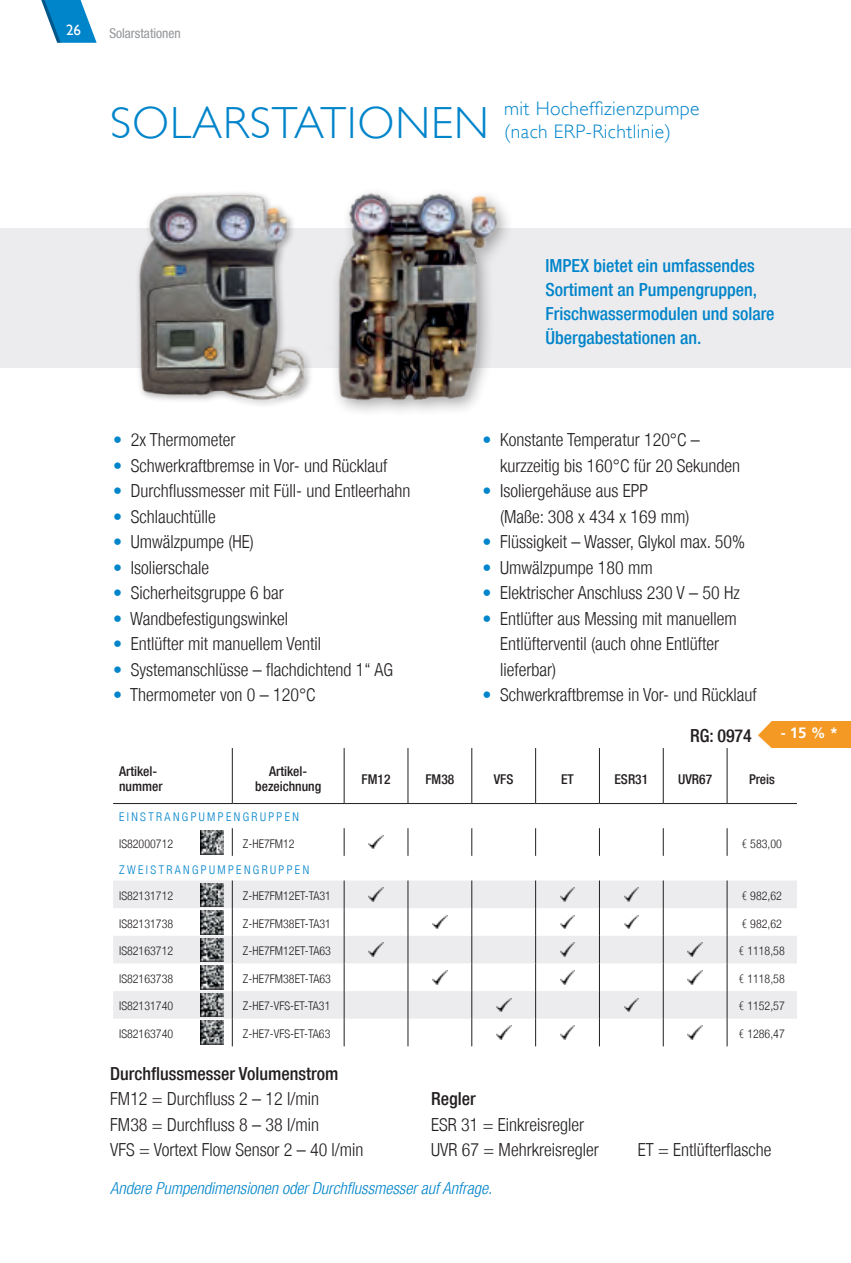
<style>
.page{position:relative;width:851px;height:1263px;background:#fff}
.page>*{position:absolute;margin:0;border:0;box-sizing:border-box;transform-origin:0 0}
.t1{font:300 45px "Gill Sans";letter-spacing:.02em;color:#0084ca}
.t2{font:300 19.5px/23.2px "Gill Sans";letter-spacing:.02em;color:#0084ca}
.t3{font:300 condensed 18px/25.5px "Helvetica Neue LT";color:#231f20}
.t4{font:500 condensed 18px/24px "Helvetica Neue LT";color:#0084ca}
.t5{font:500 condensed 18px "Helvetica Neue LT";color:#231f20}
.t6{font:italic 300 condensed 16.5px "Helvetica Neue LT";color:#0084ca}
.t7{font:700 15px "Frutiger LT";color:#fff}
.t8{font:15px "Gill Sans";color:#fff}
.t9{font:500 condensed 13.5px/15px "Helvetica Neue LT";color:#231f20}
.t10{font:condensed 13.5px "Helvetica Neue LT";color:#939598}
.t11{font:300 condensed 12px "Helvetica Neue LT";color:#231f20}
.t12{font:300 condensed 12px "Helvetica Neue LT";letter-spacing:.2em;color:#0084ca}
.s1{color:#0084ca}
.s2{font-family:"Open Sans"}
</style>
<div class="page">
<div style="left:0;top:228px;width:850px;height:140px;background:#ececee"></div>
<svg style="left:113px;top:880px;width:613px;height:139px;fill:#ececee"></svg>
<hr style="left:113px;top:803px;width:119px;height:1px;background:#231f20">
<hr style="left:232px;top:803px;width:112px;height:1px;background:#231f20">
<hr style="left:344px;top:803px;width:64px;height:1px;background:#231f20">
<hr style="left:408px;top:803px;width:63px;height:1px;background:#231f20">
<hr style="left:471px;top:803px;width:64px;height:1px;background:#231f20">
<hr style="left:535px;top:803px;width:64px;height:1px;background:#231f20">
<hr style="left:599px;top:803px;width:64px;height:1px;background:#231f20">
<hr style="left:663px;top:803px;width:64px;height:1px;background:#231f20">
<hr style="left:727px;top:803px;width:69px;height:1px;background:#231f20">
<hr style="left:344px;top:748px;width:1px;height:55px;background:#231f20">
<hr style="left:407px;top:748px;width:1px;height:55px;background:#231f20">
<hr style="left:471px;top:748px;width:1px;height:55px;background:#231f20">
<hr style="left:535px;top:748px;width:1px;height:55px;background:#231f20">
<hr style="left:599px;top:748px;width:1px;height:55px;background:#231f20">
<hr style="left:663px;top:748px;width:1px;height:55px;background:#231f20">
<hr style="left:726px;top:748px;width:1px;height:55px;background:#231f20">
<svg style="left:344px;top:828px;width:1px;height:28px"></svg>
<svg style="left:407px;top:828px;width:1px;height:28px"></svg>
<svg style="left:471px;top:828px;width:1px;height:28px"></svg>
<svg style="left:535px;top:828px;width:1px;height:28px"></svg>
<svg style="left:599px;top:828px;width:1px;height:28px"></svg>
<svg style="left:663px;top:828px;width:1px;height:28px"></svg>
<svg style="left:726px;top:828px;width:1px;height:28px"></svg>
<svg style="left:344px;top:880px;width:1px;height:166px"></svg>
<svg style="left:407px;top:880px;width:1px;height:166px"></svg>
<svg style="left:471px;top:880px;width:1px;height:166px"></svg>
<svg style="left:535px;top:880px;width:1px;height:166px"></svg>
<svg style="left:599px;top:880px;width:1px;height:166px"></svg>
<svg style="left:663px;top:880px;width:1px;height:166px"></svg>
<svg style="left:726px;top:880px;width:70px;height:166px"></svg>
<hr style="left:232px;top:748px;width:1px;height:55px;background:#231f20">
<svg style="left:232px;top:828px;width:1px;height:28px"></svg>
<svg style="left:232px;top:880px;width:1px;height:166px"></svg>
<img style="left:368px;top:835px;width:15px;height:14px">
<img style="left:368px;top:887px;width:15px;height:14px">
<img style="left:560px;top:887px;width:14px;height:14px">
<img style="left:624px;top:887px;width:14px;height:14px">
<img style="left:432px;top:915px;width:15px;height:14px">
<img style="left:560px;top:915px;width:14px;height:14px">
<img style="left:624px;top:915px;width:14px;height:14px">
<img style="left:368px;top:943px;width:15px;height:13px">
<img style="left:560px;top:943px;width:14px;height:13px">
<img style="left:687px;top:943px;width:15px;height:13px">
<img style="left:432px;top:970px;width:15px;height:14px">
<img style="left:560px;top:970px;width:14px;height:14px">
<img style="left:687px;top:970px;width:15px;height:14px">
<img style="left:496px;top:998px;width:15px;height:14px">
<img style="left:624px;top:998px;width:14px;height:14px">
<img style="left:496px;top:1026px;width:15px;height:13px">
<img style="left:560px;top:1026px;width:14px;height:13px">
<img style="left:687px;top:1026px;width:15px;height:13px">
<img style="left:138px;top:193px;width:173px;height:212px">
<img style="left:336px;top:192px;width:172px;height:220px">
<img style="left:200px;top:831px;width:24px;height:23px">
<img style="left:200px;top:883px;width:24px;height:24px">
<img style="left:200px;top:911px;width:24px;height:23px">
<img style="left:200px;top:938px;width:24px;height:24px">
<img style="left:200px;top:966px;width:24px;height:23px">
<img style="left:200px;top:993px;width:24px;height:24px">
<img style="left:200px;top:1020px;width:24px;height:24px">
<svg style="left:41px;top:0;width:56px;height:43px"></svg>
<img style="left:758px;top:722px;width:92px;height:25px">
<p class="t8" style="left:66px;top:22px;width:16px">26</p>
<p class="t10" style="left:109px;top:25px;width:73px">Solarstationen</p>
<h1 class="t1" style="left:110px;top:96px;width:380px">SOLARSTATIONEN</h1>
<p class="t2" style="left:504px;top:97px;width:197px">mit Hocheffizienzpumpe (nach ERP-Richtlinie)</p>
<p class="t3" style="left:113px;top:427px;width:124px"><span class="s1">•</span> 2x Thermometer</p>
<p class="t3" style="left:113px;top:452px;width:276px"><span class="s1">•</span> Schwerkraftbremse in Vor- und Rücklauf</p>
<p class="t3" style="left:113px;top:478px;width:299px"><span class="s1">•</span> Durchflussmesser mit Füll- und Entleerhahn</p>
<p class="t3" style="left:113px;top:503px;width:104px"><span class="s1">•</span> Schlauchtülle</p>
<p class="t3" style="left:113px;top:529px;width:142px"><span class="s1">•</span> Umwälzpumpe (HE)</p>
<p class="t3" style="left:113px;top:554px;width:97px"><span class="s1">•</span> Isolierschale</p>
<p class="t3" style="left:113px;top:580px;width:172px"><span class="s1">•</span> Sicherheitsgruppe 6 bar</p>
<p class="t3" style="left:113px;top:605px;width:176px"><span class="s1">•</span> Wandbefestigungswinkel</p>
<p class="t3" style="left:113px;top:631px;width:209px"><span class="s1">•</span> Entlüfter mit manuellem Ventil</p>
<p class="t3" style="left:113px;top:656px;width:281px"><span class="s1">•</span> Systemanschlüsse – flachdichtend 1“ AG</p>
<p class="t3" style="left:113px;top:682px;width:204px"><span class="s1">•</span> Thermometer von 0 – 120°C</p>
<p class="t4" style="left:545px;top:254px;width:230px">IMPEX bietet ein umfassendes<br>Sortiment an Pumpengruppen,<br>Frischwassermodulen und solare<br>Übergabestationen an.</p>
<p class="t3" style="left:500px;top:427px;width:241px;text-indent:-18px"><span class="s1">•</span> Konstante Temperatur 120°C – kurzzeitig bis 160°C für 20 Sekunden</p>
<p class="t3" style="left:500px;top:478px;width:191px;text-indent:-18px"><span class="s1">•</span> Isoliergehäuse aus EPP (Maße: 308 x 434 x 169 mm)</p>
<p class="t3" style="left:482px;top:529px;width:264px"><span class="s1">•</span> Flüssigkeit – Wasser, Glykol max. 50%</p>
<p class="t3" style="left:482px;top:554px;width:172px"><span class="s1">•</span> Umwälzpumpe 180 mm</p>
<p class="t3" style="left:482px;top:580px;width:258px"><span class="s1">•</span> Elektrischer Anschluss 230 V – 50 Hz</p>
<p class="t3" style="left:500px;top:605px;width:238px;text-indent:-18px"><span class="s1">•</span> Entlüfter aus Messing mit manuellem<br>Entlüfterventil (auch ohne Entlüfter lieferbar)</p>
<p class="t3" style="left:482px;top:682px;width:276px"><span class="s1">•</span> Schwerkraftbremse in Vor- und Rücklauf</p>
<p class="t5" style="left:690px;top:724px;width:63px">RG: 0974</p>
<p class="t7" style="left:780px;top:724px;width:59px">- 15 % *</p>
<p class="t9" style="left:119px;top:763px;width:45px">Artikel&shy;nummer</p>
<p class="t9" style="left:255px;top:763px;width:67px;text-align:center">Artikel&shy;bezeichnung</p>
<p class="t9" style="left:361px;top:771px;width:30px">FM12</p>
<p class="t9" style="left:425px;top:771px;width:30px">FM38</p>
<p class="t9" style="left:493px;top:771px;width:21px">VFS</p>
<p class="t9" style="left:561px;top:771px;width:14px">ET</p>
<p class="t9" style="left:614px;top:771px;width:35px">ESR31</p>
<p class="t9" style="left:678px;top:771px;width:35px">UVR67</p>
<p class="t9" style="left:749px;top:771px;width:27px">Preis</p>
<p class="t12" style="left:119px;top:810px;width:181px">EINSTRANGPUMPENGRUPPEN</p>
<p class="t11" style="left:119px;top:836px;width:56px">IS82000712</p>
<p class="t11" style="left:243px;top:836px;width:53px">Z-HE7FM12</p>
<p class="t11" style="left:742px;top:836px;width:41px"><span class="s2">€</span> 583,00</p>
<p class="t12" style="left:119px;top:863px;width:191px">ZWEISTRANGPUMPENGRUPPEN</p>
<p class="t11" style="left:119px;top:889px;width:56px">IS82131712</p>
<p class="t11" style="left:243px;top:889px;width:89px">Z-HE7FM12ET-TA31</p>
<p class="t11" style="left:742px;top:889px;width:41px"><span class="s2">€</span> 982,62</p>
<p class="t11" style="left:119px;top:916px;width:56px">IS82131738</p>
<p class="t11" style="left:243px;top:916px;width:89px">Z-HE7FM38ET-TA31</p>
<p class="t11" style="left:742px;top:916px;width:41px"><span class="s2">€</span> 982,62</p>
<p class="t11" style="left:119px;top:944px;width:56px">IS82163712</p>
<p class="t11" style="left:243px;top:944px;width:89px">Z-HE7FM12ET-TA63</p>
<p class="t11" style="left:739px;top:944px;width:47px"><span class="s2">€</span> 1118,58</p>
<p class="t11" style="left:119px;top:972px;width:56px">IS82163738</p>
<p class="t11" style="left:243px;top:972px;width:89px">Z-HE7FM38ET-TA63</p>
<p class="t11" style="left:739px;top:972px;width:47px"><span class="s2">€</span> 1118,58</p>
<p class="t11" style="left:119px;top:999px;width:56px">IS82131740</p>
<p class="t11" style="left:243px;top:999px;width:89px">Z-HE7-VFS-ET-TA31</p>
<p class="t11" style="left:739px;top:999px;width:47px"><span class="s2">€</span> 1152,57</p>
<p class="t11" style="left:119px;top:1027px;width:56px">IS82163740</p>
<p class="t11" style="left:243px;top:1027px;width:89px">Z-HE7-VFS-ET-TA63</p>
<p class="t11" style="left:739px;top:1027px;width:47px"><span class="s2">€</span> 1286,47</p>
<p class="t5" style="left:110px;top:1063px;width:230px">Durchflussmesser Volumenstrom</p>
<p class="t3" style="left:110px;top:1086px;width:255px">FM12 = Durchfluss 2 – 12 l/min<br>FM38 = Durchfluss 8 – 38 l/min<br>VFS = Vortext Flow Sensor 2 – 40 l/min</p>
<p class="t5" style="left:431px;top:1088px;width:46px">Regler</p>
<p class="t3" style="left:431px;top:1111px;width:169px">ESR 31 = Einkreisregler<br>UVR 67 = Mehrkreisregler</p>
<p class="t6" style="left:110px;top:1179px;width:383px">Andere Pumpendimensionen oder Durchflussmesser auf Anfrage.</p>
<p class="t3" style="left:637px;top:1136px;width:135px">ET = Entlüfterflasche</p>
</div>
